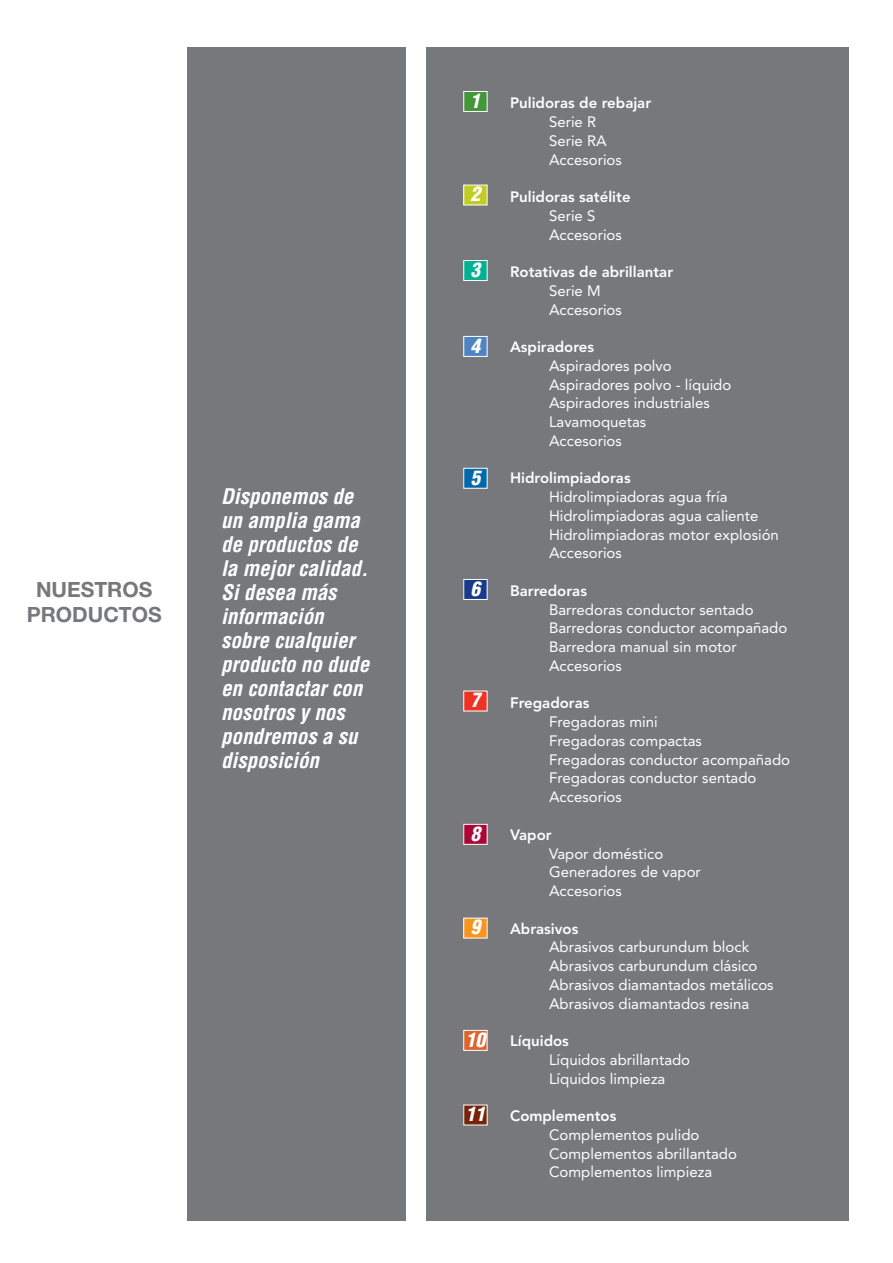
<style>
.page{position:relative;width:893px;height:1263px;background:#fff}
.page>*{position:absolute;margin:0;border:0;box-sizing:border-box;transform-origin:0 0}
.t1{font:italic 700 condensed 21px/24px "Helvetica";color:#fff}
.t2{font:700 21px/25.2px "Helvetica Neue";color:#77787b;text-align:center}
.t3{font:italic 900 condensed 19.5px "Helvetica";color:#fff}
.t4{font:15px/18.8px "Avenir";color:#fff}
.t5{font:800 15px "Avenir";color:#fff}
</style>
<div class="page">
<div style="left:427px;top:47px;width:422px;height:1173px;background:#77787b"></div>
<div style="left:187px;top:47px;width:218px;height:1173px;background:#77787b"></div>
<div style="left:464px;top:91px;width:23px;height:20px;background:#439639"></div>
<div style="left:463px;top:91px;width:25px;height:21px;border:1px solid #fff"></div>
<div style="left:464px;top:185px;width:23px;height:20px;background:#c2cd23"></div>
<div style="left:463px;top:185px;width:25px;height:20px;border:1px solid #fff"></div>
<div style="left:464px;top:260px;width:23px;height:20px;background:#00b193"></div>
<div style="left:463px;top:260px;width:25px;height:21px;border:1px solid #fff"></div>
<div style="left:464px;top:336px;width:23px;height:20px;background:#4e84c4"></div>
<div style="left:463px;top:336px;width:25px;height:21px;border:1px solid #fff"></div>
<div style="left:464px;top:468px;width:23px;height:20px;background:#0069aa"></div>
<div style="left:463px;top:468px;width:25px;height:21px;border:1px solid #fff"></div>
<div style="left:464px;top:579px;width:23px;height:20px;background:#19398a"></div>
<div style="left:463px;top:579px;width:25px;height:21px;border:1px solid #fff"></div>
<div style="left:464px;top:691px;width:23px;height:20px;background:#ee3224"></div>
<div style="left:463px;top:690px;width:25px;height:21px;border:1px solid #fff"></div>
<div style="left:464px;top:824px;width:23px;height:20px;background:#ab0635"></div>
<div style="left:463px;top:824px;width:25px;height:21px;border:1px solid #fff"></div>
<div style="left:464px;top:918px;width:23px;height:20px;background:#f8951f"></div>
<div style="left:463px;top:918px;width:25px;height:20px;border:1px solid #fff"></div>
<div style="left:464px;top:1030px;width:23px;height:20px;background:#dc642d"></div>
<div style="left:463px;top:1030px;width:25px;height:21px;border:1px solid #fff"></div>
<div style="left:464px;top:1105px;width:23px;height:20px;background:#772309"></div>
<h1 class="t2" style="left:27px;top:577px;width:136px">NUESTROS<br>PRODUCTOS</h1>
<h1 class="t1" style="left:221px;top:484px;width:150px">Disponemos de un amplia gama de productos de la mejor calidad.<br>Si desea más información sobre cualquier producto no dude en contactar con nosotros y nos pondremos a su disposición</h1>
<h2 class="t3" style="left:471px;top:88px;width:11px">1</h2>
<h2 class="t3" style="left:471px;top:182px;width:11px">2</h2>
<h2 class="t3" style="left:471px;top:257px;width:11px">3</h2>
<h2 class="t3" style="left:471px;top:333px;width:11px">4</h2>
<h2 class="t3" style="left:471px;top:465px;width:11px">5</h2>
<h2 class="t3" style="left:471px;top:576px;width:11px">6</h2>
<h2 class="t3" style="left:471px;top:688px;width:11px">7</h2>
<h2 class="t3" style="left:471px;top:821px;width:11px">8</h2>
<h2 class="t3" style="left:471px;top:915px;width:11px">9</h2>
<h2 class="t3" style="left:466px;top:1027px;width:21px">10</h2>
<h2 class="t3" style="left:466px;top:1102px;width:21px">11</h2>
<p class="t5" style="left:510px;top:94px;width:143px">Pulidoras de rebajar</p>
<p class="t4" style="left:549px;top:113px;width:74px">Serie R<br>Serie RA<br>Accesorios</p>
<p class="t5" style="left:510px;top:188px;width:122px">Pulidoras satélite</p>
<p class="t4" style="left:549px;top:206px;width:74px">Serie S<br>Accesorios</p>
<p class="t5" style="left:510px;top:263px;width:165px">Rotativas de abrillantar</p>
<p class="t4" style="left:549px;top:281px;width:74px">Serie M<br>Accesorios</p>
<p class="t5" style="left:510px;top:338px;width:86px">Aspiradores</p>
<p class="t4" style="left:549px;top:356px;width:184px">Aspiradores polvo<br>Aspiradores polvo - líquido<br>Aspiradores industriales<br>Lavamoquetas<br>Accesorios</p>
<p class="t5" style="left:510px;top:469px;width:122px">Hidrolimpiadoras</p>
<p class="t4" style="left:549px;top:488px;width:231px">Hidrolimpiadoras agua fría<br>Hidrolimpiadoras agua caliente<br>Hidrolimpiadoras motor explosión<br>Accesorios</p>
<p class="t5" style="left:510px;top:582px;width:78px">Barredoras</p>
<p class="t4" style="left:549px;top:600px;width:240px">Barredoras conductor sentado<br>Barredoras conductor acompañado<br>Barredora manual sin motor<br>Accesorios</p>
<p class="t5" style="left:510px;top:694px;width:81px">Fregadoras</p>
<p class="t4" style="left:549px;top:713px;width:243px">Fregadoras mini<br>Fregadoras compactas<br>Fregadoras conductor acompañado<br>Fregadoras conductor sentado<br>Accesorios</p>
<p class="t5" style="left:510px;top:826px;width:43px">Vapor</p>
<p class="t4" style="left:549px;top:844px;width:153px">Vapor doméstico<br>Generadores de vapor<br>Accesorios</p>
<p class="t5" style="left:510px;top:919px;width:70px">Abrasivos</p>
<p class="t4" style="left:549px;top:938px;width:226px">Abrasivos carburundum block<br>Abrasivos carburundum clásico<br>Abrasivos diamantados metálicos<br>Abrasivos diamantados resina</p>
<p class="t5" style="left:510px;top:1032px;width:60px">Líquidos</p>
<p class="t4" style="left:549px;top:1050px;width:143px">Líquidos abrillantado<br>Líquidos limpieza</p>
<p class="t5" style="left:510px;top:1107px;width:108px">Complementos</p>
<p class="t4" style="left:549px;top:1125px;width:189px">Complementos pulido<br>Complementos abrillantado<br>Complementos limpieza</p>
</div>
